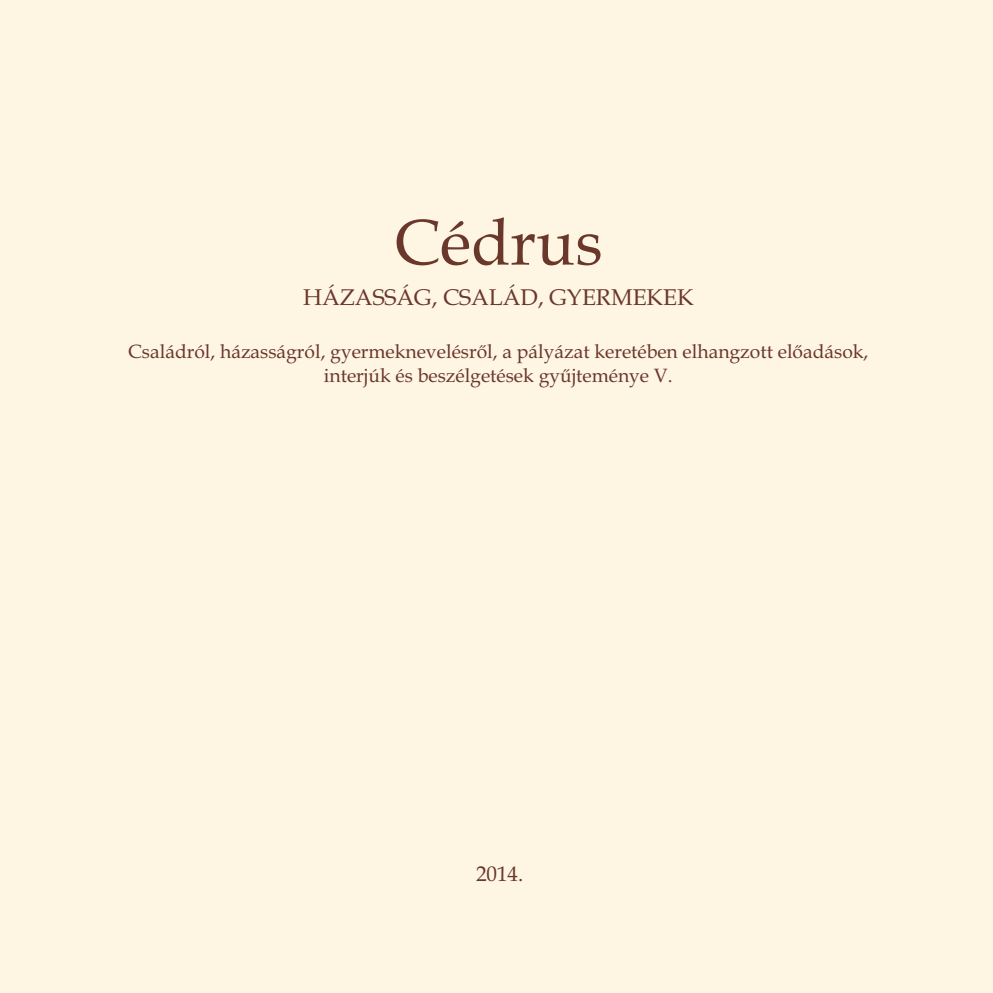
<style>
.page{position:relative;width:993px;height:993px;background:#fff}
.page>*{position:absolute;margin:0;border:0;box-sizing:border-box;transform-origin:0 0}
.t1{font:64.75px "Book Antiqua";color:#6a372b}
.t2{font:22.75px "Book Antiqua";color:#6a372b}
.t3{font:21px "Book Antiqua";color:#6a372b}
.t4{font:19.25px/24px "Book Antiqua";color:#6a372b;text-align:center}
</style>
<div class="page">
<div style="left:0;top:0;width:992px;height:992px;background:#fef5e2"></div>
<h1 class="t1" style="left:394px;top:217px;width:210px">Cédrus</h1>
<p class="t2" style="left:303px;top:288px;width:392px">HÁZASSÁG, CSALÁD, GYERMEKEK</p>
<p class="t4" style="left:128px;top:341px;width:741px">Családról, házasságról, gyermeknevelésről, a pályázat keretében elhangzott előadások, interjúk és beszélgetések gyűjteménye V.</p>
<p class="t3" style="left:476px;top:865px;width:49px">2014.</p>
</div>
